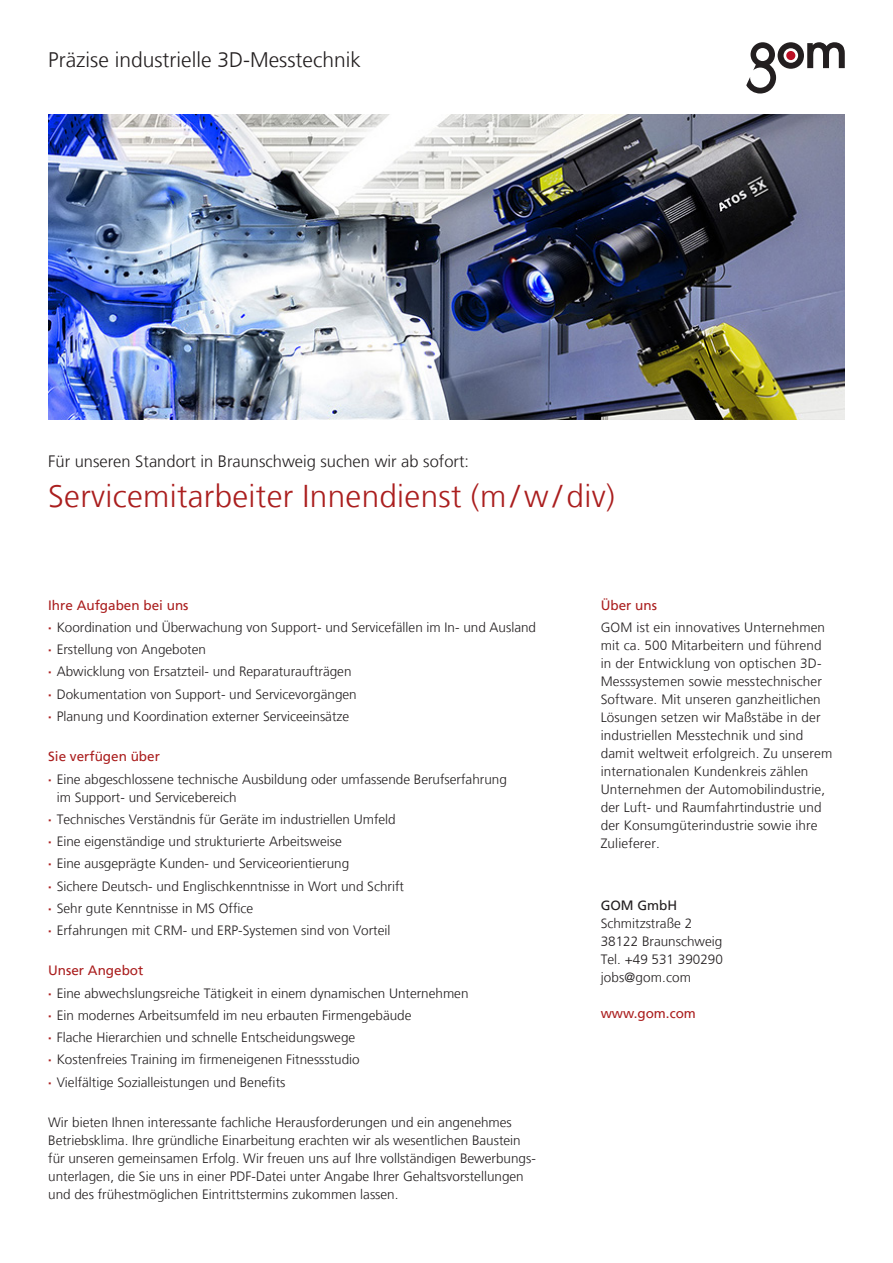
<style>
.page{position:relative;width:893px;height:1263px;background:#fff}
.page>*{position:absolute;margin:0;border:0;box-sizing:border-box;transform-origin:0 0}
.Headline_einzeilig{font:300 31.5px "Frutiger LT";letter-spacing:.01em;color:#aa1e1e}
.t1{font:300 21px "Frutiger LT";color:#231f20}
.t2{font:300 16.5px "Frutiger LT";color:#231f20}
.Fließtext{font:300 13.5px/18px "Frutiger LT";color:#231f20}
.Sub-Head_rot{font:13.5px "Frutiger LT";color:#aa1e1e}
.t3{font:13.5px "Frutiger LT";color:#231f20}
.s1{font-family:"Frutiger Neue LTW1 G";font-weight:700;color:#aa1e1e}
</style>
<div class="page">
<svg style="left:746px;top:42px;width:99px;height:51px"></svg>
<img style="left:48px;top:115px;width:797px;height:304px">
<p class="t1" style="left:48px;top:48px;width:314px">Präzise industrielle 3D-Messtechnik</p>
<p class="t2" style="left:48px;top:452px;width:422px">Für unseren Standort in Braunschweig suchen wir ab sofort:</p>
<p class="Headline_einzeilig" style="left:48px;top:478px;width:568px">Servicemitarbeiter Innendienst (m /w/ div)</p>
<p class="Sub-Head_rot" style="left:48px;top:597px;width:142px">Ihre Aufgaben bei uns</p>
<p class="Fließtext" style="left:48px;top:618px;width:489px"><span class="s1">·</span> Koordination und Überwachung von Support- und Servicefällen im In- und Ausland</p>
<p class="Fließtext" style="left:48px;top:641px;width:159px"><span class="s1">·</span> Erstellung von Angeboten</p>
<p class="Fließtext" style="left:48px;top:663px;width:305px"><span class="s1">·</span> Abwicklung von Ersatzteil- und Reparaturaufträgen</p>
<p class="Fließtext" style="left:48px;top:685px;width:310px"><span class="s1">·</span> Dokumentation von Support- und Servicevorgängen</p>
<p class="Fließtext" style="left:48px;top:707px;width:303px"><span class="s1">·</span> Planung und Koordination externer Serviceeinsätze</p>
<p class="Sub-Head_rot" style="left:48px;top:749px;width:113px">Sie verfügen über</p>
<p class="Fließtext" style="left:57px;top:770px;width:452px;text-indent:-9px"><span class="s1">·</span> Eine abgeschlossene technische Ausbildung oder umfassende Berufserfahrung im Support- und Servicebereich</p>
<p class="Fließtext" style="left:48px;top:810px;width:349px"><span class="s1">·</span> Technisches Verständnis für Geräte im industriellen Umfeld</p>
<p class="Fließtext" style="left:48px;top:832px;width:295px"><span class="s1">·</span> Eine eigenständige und strukturierte Arbeitsweise</p>
<p class="Fließtext" style="left:48px;top:855px;width:303px"><span class="s1">·</span> Eine ausgeprägte Kunden- und Serviceorientierung</p>
<p class="Fließtext" style="left:48px;top:877px;width:357px"><span class="s1">·</span> Sichere Deutsch- und Englischkenntnisse in Wort und Schrift</p>
<p class="Fließtext" style="left:48px;top:899px;width:207px"><span class="s1">·</span> Sehr gute Kenntnisse in MS Office</p>
<p class="Fließtext" style="left:48px;top:921px;width:344px"><span class="s1">·</span> Erfahrungen mit CRM- und ERP-Systemen sind von Vorteil</p>
<p class="Sub-Head_rot" style="left:48px;top:963px;width:97px">Unser Angebot</p>
<p class="Fließtext" style="left:48px;top:984px;width:422px"><span class="s1">·</span> Eine abwechslungsreiche Tätigkeit in einem dynamischen Unternehmen</p>
<p class="Fließtext" style="left:48px;top:1006px;width:365px"><span class="s1">·</span> Ein modernes Arbeitsumfeld im neu erbauten Firmengebäude</p>
<p class="Fließtext" style="left:48px;top:1028px;width:309px"><span class="s1">·</span> Flache Hierarchien und schnelle Entscheidungswege</p>
<p class="Fließtext" style="left:48px;top:1051px;width:313px"><span class="s1">·</span> Kostenfreies Training im firmeneigenen Fitnessstudio</p>
<p class="Fließtext" style="left:48px;top:1073px;width:239px"><span class="s1">·</span> Vielfältige Sozialleistungen und Benefits</p>
<p class="Fließtext" style="left:48px;top:1113px;width:488px">Wir bieten Ihnen interessante fachliche Herausforderungen und ein angenehmes Betriebsklima. Ihre gründliche Einarbeitung erachten wir als wesentlichen Baustein für unseren gemeinsamen Erfolg. Wir freuen uns auf Ihre vollständigen Bewerbungs&shy;unterlagen, die Sie uns in einer PDF-Datei unter Angabe Ihrer Gehaltsvorstellungen und des frühestmöglichen Eintrittstermins zukommen lassen.</p>
<p class="Sub-Head_rot" style="left:601px;top:597px;width:58px">Über uns</p>
<p class="Fließtext" style="left:601px;top:618px;width:233px">GOM ist ein innovatives Unternehmen mit ca. 500 Mitarbeitern und führend in der Entwicklung von optischen 3D-Messsystemen sowie messtechnischer Software. Mit unseren ganzheitlichen Lösungen setzen wir Maßstäbe in der industriellen Messtechnik und sind damit weltweit erfolgreich. Zu unserem internationalen Kundenkreis zählen Unternehmen der Automobilindustrie, der Luft- und Raumfahrtindustrie und der Konsumgüterindustrie sowie ihre Zulieferer.</p>
<p class="t3" style="left:601px;top:897px;width:78px">GOM GmbH</p>
<p class="Fließtext" style="left:601px;top:914px;width:93px">Schmitzstraße 2</p>
<p class="Fließtext" style="left:601px;top:932px;width:123px">38122 Braunschweig</p>
<p class="Fließtext" style="left:601px;top:950px;width:124px">Tel. +49 531 390290</p>
<p class="Fließtext" style="left:601px;top:968px;width:92px">jobs@gom.com</p>
<p class="Sub-Head_rot" style="left:601px;top:1005px;width:97px">www.gom.com</p>
</div>
